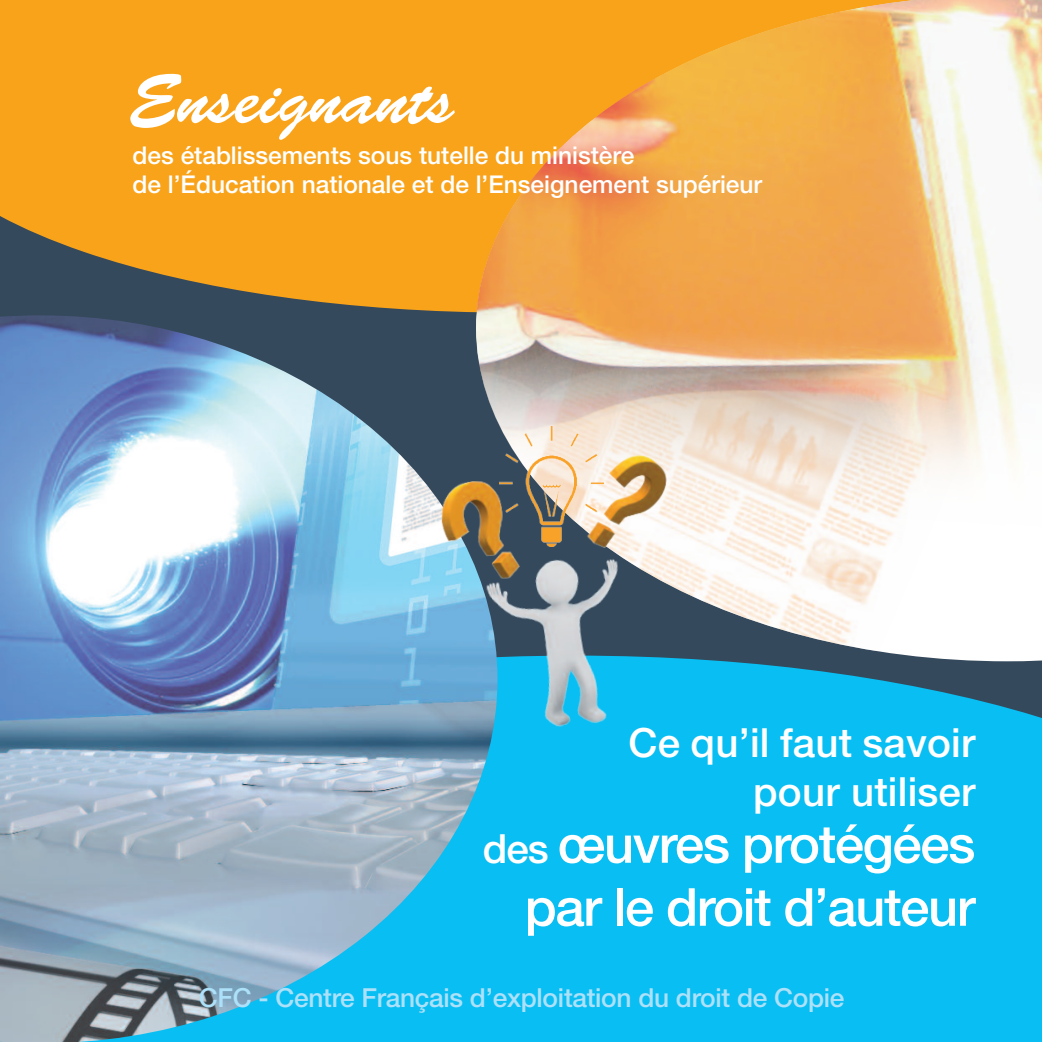
<style>
.page{position:relative;width:1042px;height:1042px;background:#fff}
.page>*{position:absolute;margin:0;border:0;box-sizing:border-box;transform-origin:0 0}
.t1{font:70px "Brush Script Std";color:#fff}
.t2{font:500 52.5px/63px "Helvetica Neue";letter-spacing:-.025em;color:#fff;text-align:right}
.t3{font:500 40.25px/48.3px "Helvetica Neue";letter-spacing:.005em;color:#fff;text-align:right}
.t4{font:500 26.25px "Helvetica Neue";letter-spacing:-.01em;color:#ade1f9}
.t5{font:500 24.5px/29.4px "Helvetica Neue";color:#fff}
.s1{font-size:40.25px}
</style>
<div class="page">
<svg style="left:0;top:0;width:476px;height:313px;background:#e59921"></svg>
<div style="left:497px;top:661px;width:545px;height:381px;background:#09bef2"></div>
<img style="left:0;top:315px;width:497px;height:727px">
<img style="left:476px;top:0;width:566px;height:661px">
<img style="left:445px;top:558px;width:268px;height:178px">
<img style="left:499px;top:426px;width:104px;height:120px">
<img style="left:572px;top:440px;width:119px;height:125px">
<img style="left:437px;top:457px;width:88px;height:126px">
<h1 class="t1" style="left:129px;top:74px;width:327px">Enseignants</h1>
<p class="t5" style="left:133px;top:142px;width:631px">des établissements sous tutelle du ministère<br>de l’Éducation nationale et de l’Enseignement supérieur</p>
<h3 class="t3" style="left:628px;top:723px;width:348px">Ce qu’il faut savoir pour utiliser</h3>
<h2 class="t2" style="left:483px;top:817px;width:494px"><span class="s1">des</span> œuvres protégées par le droit d’auteur</h2>
<p class="t4" style="left:199px;top:988px;width:647px">CFC - Centre Français d’exploitation du droit de Copie</p>
</div>
